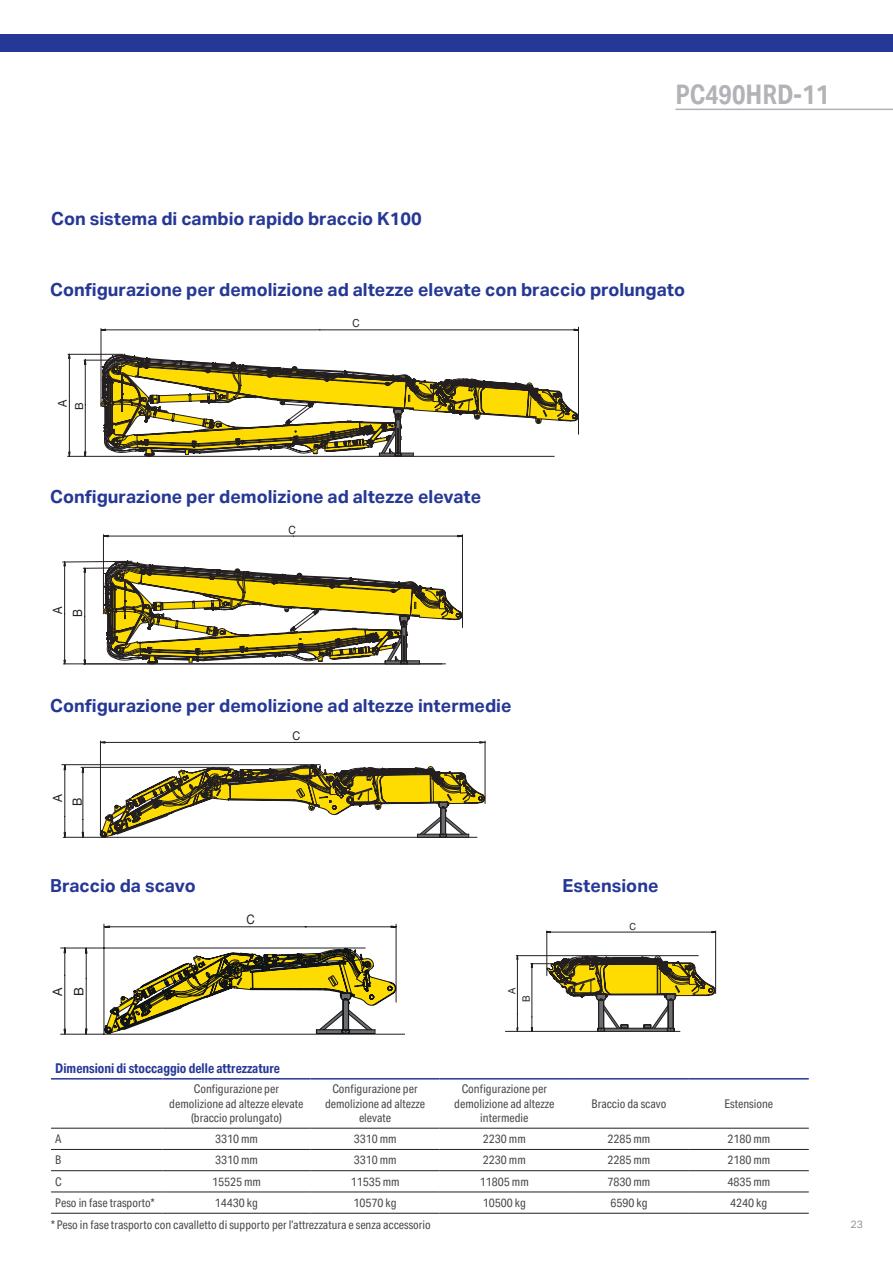
<style>
.page{position:relative;width:893px;height:1263px;background:#fff}
.page>*{position:absolute;margin:0;border:0;box-sizing:border-box;transform-origin:0 0}
.t1{font:700 27px "Aktiv Grotesk Cd";color:#b2b3b7}
.t2{font:700 18px "Aktiv Grotesk";color:#263895}
.t3{font:700 13.5px "Aktiv Grotesk Cd";color:#263895}
.t4{font:13.2px "Helvetica Neue LT Pro";color:#231f20;scale:.87 1}
.t5{font:13.05px/21.5px "Helvetica Neue LT Pro";color:#231f20}
.t6{font:12.9px "Helvetica Neue LT Pro";color:#231f20;scale:.89 1}
.t7{font:12.75px/19.5px "Helvetica Neue LT Pro";color:#231f20;text-align:center;scale:.95 1}
.t8{font:12.3px "Helvetica Neue LT Pro";color:#231f20;scale:.91 1}
.t9{font:12.15px "Helvetica Neue LT Pro";color:#231f20;scale:.9 1}
.t10{font:12px/14.4px "Aktiv Grotesk Cd";color:#4b4c4d;text-align:center}
.t11{font:11.4px "Helvetica Neue LT Pro";color:#231f20;scale:.9 1}
.t12{font:11.1px "Helvetica Neue LT Pro";color:#231f20}
.t13{font:11.1px "Helvetica Neue LT Pro";color:#231f20;scale:.9 1}
.t14{font:10.5px "Aktiv Grotesk";color:#939598}
.t15{font:10.2px "Helvetica Neue LT Pro";color:#231f20;scale:.95 1}
.t16{font:9.75px "Helvetica Neue LT Pro";color:#231f20;scale:.93 1}
</style>
<div class="page">
<svg style="left:105px;top:925px;width:291px;height:3px"></svg>
<hr style="left:61px;top:1034px;width:343px;height:1px;background:#231f20">
<hr style="left:104px;top:924px;width:1px;height:110px;background:#231f20">
<hr style="left:396px;top:924px;width:1px;height:78px;background:#231f20">
<hr style="left:61px;top:948px;width:304px;height:1px;background:#231f20">
<svg style="left:64px;top:947px;width:23px;height:88px"></svg>
<svg style="left:104px;top:948px;width:300px;height:86px"></svg>
<svg style="left:101px;top:327px;width:478px;height:108px"></svg>
<svg style="left:68px;top:354px;width:510px;height:103px"></svg>
<svg style="left:103px;top:534px;width:360px;height:94px"></svg>
<svg style="left:62px;top:560px;width:400px;height:104px"></svg>
<hr style="left:63px;top:837px;width:414px;height:1px;background:#231f20">
<hr style="left:81px;top:767px;width:148px;height:1px;background:#231f20">
<svg style="left:64px;top:765px;width:20px;height:73px"></svg>
<hr style="left:62px;top:764px;width:258px;height:1px;background:#231f20">
<svg style="left:100px;top:741px;width:385px;height:96px"></svg>
<hr style="left:505px;top:1031px;width:175px;height:1px;background:#231f20">
<svg style="left:516px;top:931px;width:200px;height:101px"></svg>
<hr style="left:51px;top:1128px;width:111px;height:1px;background:#231f20">
<hr style="left:162px;top:1128px;width:148px;height:1px;background:#231f20">
<hr style="left:310px;top:1128px;width:130px;height:1px;background:#231f20">
<hr style="left:440px;top:1128px;width:129px;height:1px;background:#231f20">
<hr style="left:569px;top:1128px;width:120px;height:1px;background:#231f20">
<hr style="left:689px;top:1128px;width:120px;height:1px;background:#231f20">
<hr style="left:51px;top:1149px;width:111px;height:1px;background:#231f20">
<hr style="left:162px;top:1149px;width:148px;height:1px;background:#231f20">
<hr style="left:310px;top:1149px;width:130px;height:1px;background:#231f20">
<hr style="left:440px;top:1149px;width:129px;height:1px;background:#231f20">
<hr style="left:569px;top:1149px;width:120px;height:1px;background:#231f20">
<hr style="left:689px;top:1149px;width:120px;height:1px;background:#231f20">
<hr style="left:51px;top:1170px;width:111px;height:1px;background:#231f20">
<hr style="left:162px;top:1170px;width:148px;height:1px;background:#231f20">
<hr style="left:310px;top:1170px;width:130px;height:1px;background:#231f20">
<hr style="left:440px;top:1170px;width:129px;height:1px;background:#231f20">
<hr style="left:569px;top:1170px;width:120px;height:1px;background:#231f20">
<hr style="left:689px;top:1170px;width:120px;height:1px;background:#231f20">
<hr style="left:51px;top:1191px;width:111px;height:1px;background:#231f20">
<hr style="left:162px;top:1191px;width:148px;height:1px;background:#231f20">
<hr style="left:310px;top:1191px;width:130px;height:1px;background:#231f20">
<hr style="left:440px;top:1191px;width:129px;height:1px;background:#231f20">
<hr style="left:569px;top:1191px;width:120px;height:1px;background:#231f20">
<hr style="left:689px;top:1191px;width:120px;height:1px;background:#231f20">
<hr style="left:51px;top:1213px;width:111px;height:1px;background:#231f20">
<hr style="left:162px;top:1213px;width:148px;height:1px;background:#231f20">
<hr style="left:310px;top:1213px;width:130px;height:1px;background:#231f20">
<hr style="left:440px;top:1213px;width:129px;height:1px;background:#231f20">
<hr style="left:569px;top:1213px;width:120px;height:1px;background:#231f20">
<hr style="left:689px;top:1213px;width:120px;height:1px;background:#231f20">
<hr style="left:51px;top:1078px;width:111px;height:1px;background:#263895">
<hr style="left:162px;top:1078px;width:148px;height:1px;background:#263895">
<hr style="left:310px;top:1078px;width:130px;height:1px;background:#263895">
<hr style="left:440px;top:1078px;width:129px;height:1px;background:#263895">
<hr style="left:569px;top:1078px;width:120px;height:1px;background:#263895">
<hr style="left:689px;top:1078px;width:120px;height:1px;background:#263895">
<div style="left:0;top:34px;width:893px;height:17px;background:#263895"></div>
<hr style="left:675px;top:109px;width:218px;height:1px;background:#b2b3b7">
<h2 class="t2" style="left:51px;top:209px;width:372px">Con sistema di cambio rapido braccio K100</h2>
<h1 class="t1" style="left:675px;top:79px;width:155px">PC490HRD-11</h1>
<h2 class="t2" style="left:50px;top:279px;width:636px">Configurazione per demolizione ad altezze elevate con braccio prolungato</h2>
<p class="t8" style="left:55px;top:407px;width:10px;rotate:-90deg">A</p>
<p class="t12" style="left:72px;top:410px;width:9px;rotate:-90deg">B</p>
<p class="t13" style="left:352px;top:316px;width:10px">C</p>
<h2 class="t2" style="left:50px;top:486px;width:433px">Configurazione per demolizione ad altezze elevate</h2>
<p class="t6" style="left:50px;top:614px;width:10px;rotate:-90deg">A</p>
<p class="t6" style="left:70px;top:616px;width:10px;rotate:-90deg">B</p>
<p class="t11" style="left:288px;top:522px;width:10px">C</p>
<h2 class="t2" style="left:50px;top:695px;width:463px">Configurazione per demolizione ad altezze intermedie</h2>
<p class="t7" style="left:48px;top:806px;width:14px;rotate:-90deg">A<br>B</p>
<p class="t9" style="left:293px;top:728px;width:10px">C</p>
<h2 class="t2" style="left:50px;top:875px;width:147px">Braccio da scavo</h2>
<p class="t5" style="left:47px;top:996px;width:10px;rotate:-90deg">A<br>B</p>
<p class="t4" style="left:247px;top:911px;width:11px">C</p>
<p class="t15" style="left:505px;top:994px;width:8px;rotate:-90deg">A</p>
<p class="t15" style="left:520px;top:1002px;width:8px;rotate:-90deg">B</p>
<h2 class="t2" style="left:563px;top:875px;width:98px">Estensione</h2>
<p class="t16" style="left:630px;top:920px;width:9px">C</p>
<p class="t3" style="left:55px;top:1060px;width:226px">Dimensioni di stoccaggio delle attrezzature</p>
<p class="t10" style="left:169px;top:1082px;width:136px">Configurazione per demolizione ad altezze elevate (braccio prolungato)</p>
<p class="t10" style="left:325px;top:1082px;width:102px">Configurazione per demolizione ad altezze elevate</p>
<p class="t10" style="left:454px;top:1082px;width:102px">Configurazione per demolizione ad altezze intermedie</p>
<p class="t10" style="left:591px;top:1096px;width:76px">Braccio da scavo</p>
<p class="t10" style="left:724px;top:1096px;width:50px">Estensione</p>
<p class="t10" style="left:55px;top:1132px;width:8px">A</p>
<p class="t10" style="left:215px;top:1132px;width:44px">3310 mm</p>
<p class="t10" style="left:354px;top:1132px;width:44px">3310 mm</p>
<p class="t10" style="left:483px;top:1132px;width:44px">2230 mm</p>
<p class="t10" style="left:607px;top:1132px;width:44px">2285 mm</p>
<p class="t10" style="left:727px;top:1132px;width:44px">2180 mm</p>
<p class="t10" style="left:55px;top:1153px;width:8px">B</p>
<p class="t10" style="left:215px;top:1153px;width:44px">3310 mm</p>
<p class="t10" style="left:354px;top:1153px;width:44px">3310 mm</p>
<p class="t10" style="left:483px;top:1153px;width:44px">2230 mm</p>
<p class="t10" style="left:607px;top:1153px;width:44px">2285 mm</p>
<p class="t10" style="left:727px;top:1153px;width:44px">2180 mm</p>
<p class="t10" style="left:55px;top:1174px;width:8px">C</p>
<p class="t10" style="left:212px;top:1174px;width:50px">15525 mm</p>
<p class="t10" style="left:351px;top:1174px;width:50px">11535 mm</p>
<p class="t10" style="left:480px;top:1174px;width:50px">11805 mm</p>
<p class="t10" style="left:607px;top:1174px;width:44px">7830 mm</p>
<p class="t10" style="left:727px;top:1174px;width:44px">4835 mm</p>
<p class="t10" style="left:55px;top:1195px;width:101px">Peso in fase trasporto*</p>
<p class="t10" style="left:215px;top:1195px;width:45px">14430 kg</p>
<p class="t10" style="left:353px;top:1195px;width:45px">10570 kg</p>
<p class="t10" style="left:483px;top:1195px;width:45px">10500 kg</p>
<p class="t10" style="left:610px;top:1195px;width:39px">6590 kg</p>
<p class="t10" style="left:730px;top:1195px;width:39px">4240 kg</p>
<p class="t10" style="left:51px;top:1218px;width:381px">* Peso in fase trasporto con cavalletto di supporto per l’attrezzatura e senza accessorio</p>
<p class="t14" style="left:850px;top:1218px;width:14px">23</p>
</div>
